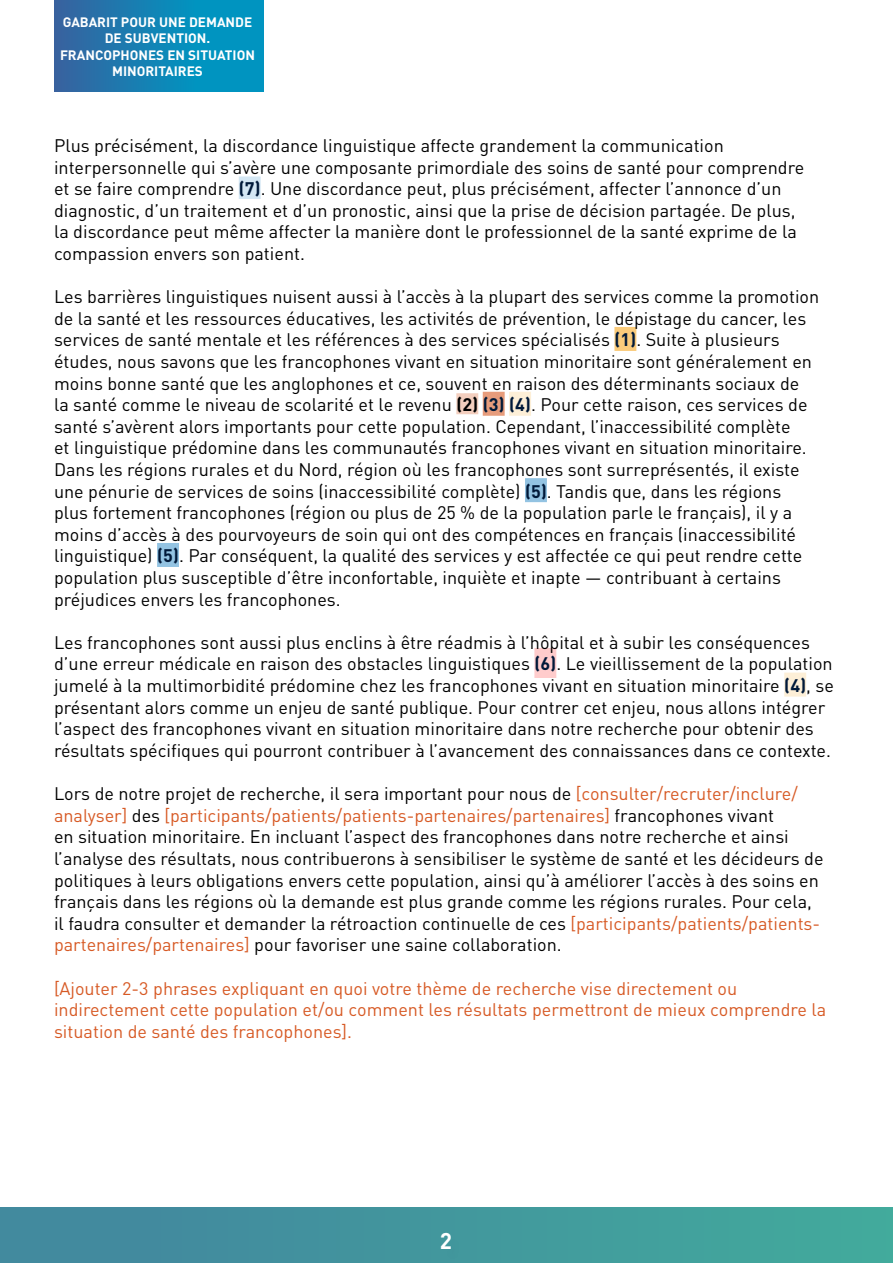
<style>
.page{position:relative;width:893px;height:1263px;background:#fff}
.page>*{position:absolute;margin:0;border:0;box-sizing:border-box;transform-origin:0 0}
.t1{font:700 22.5px "DINOT";color:#fff}
.t2{font:18px/21.6px "DINOT";color:#000}
.t3{font:18px/21.6px "DINOT";color:#d75a25}
.t4{font:700 13.5px/16.2px "DINOT";color:#fff;text-align:center}
.s1{font-weight:700;color:#001939}
.s2{font-weight:700}
.s3{color:#d75a25}
</style>
<div class="page">
<div style="left:0;top:1207px;width:893px;height:56px;background:linear-gradient(to right,#42859e,#42aa9c)"></div>
<div style="left:441px;top:1233px;width:25px;height:30px;background:#42979d"></div>
<div style="left:239px;top:176px;width:22px;height:23px;background:#d4e7f4"></div>
<div style="left:614px;top:327px;width:22px;height:24px;background:#facb7b"></div>
<div style="left:456px;top:393px;width:22px;height:21px;background:#f3cebe"></div>
<div style="left:483px;top:392px;width:22px;height:24px;background:#e79c7c"></div>
<div style="left:509px;top:392px;width:22px;height:24px;background:#fdefd7"></div>
<div style="left:525px;top:478px;width:22px;height:24px;background:#93c3e2"></div>
<div style="left:157px;top:543px;width:22px;height:24px;background:#93c3e2"></div>
<div style="left:534px;top:648px;width:22px;height:30px;background:#fcc"></div>
<div style="left:784px;top:673px;width:22px;height:24px;background:#fdefd7"></div>
<div style="left:54px;top:0;width:210px;height:92px;background:linear-gradient(to right,#3366a1,#009fc7)"></div>
<div style="left:60px;top:17px;width:209px;height:75px;background:#000;opacity:.01"></div>
<p class="t4" style="left:60px;top:13px;width:196px">GABARIT POUR UNE DEMANDE<br>DE SUBVENTION.<br>FRANCOPHONES EN SITUATION<br>MINORITAIRES</p>
<p class="t2" style="left:54px;top:133px;width:752px">Plus précisément, la discordance linguistique affecte grandement la communication interpersonnelle qui s’avère une composante primordiale des soins de santé pour comprendre et se faire comprendre <span class="s1">(7)</span>. Une discordance peut, plus précisément, affecter l’annonce d’un diagnostic, d’un traitement et d’un pronostic, ainsi que la prise de décision partagée. De plus, la discordance peut même affecter la manière dont le professionnel de la santé exprime de la compassion envers son patient.</p>
<p class="t2" style="left:54px;top:284px;width:767px">Les barrières linguistiques nuisent aussi à l’accès à la plupart des services comme la promotion de la santé et les ressources éducatives, les activités de prévention, le dépistage du cancer, les services de santé mentale et les références à des services spécialisés <span class="s1">(1)</span>. Suite à plusieurs études, nous savons que les francophones vivant en situation minoritaire sont généralement en moins bonne santé que les anglophones et ce, souvent en raison des déterminants sociaux de<br>la santé comme le niveau de scolarité et le revenu <span class="s2">(2)</span> <span class="s1">(3) (4)</span>. Pour cette raison, ces services de santé s’avèrent alors importants pour cette population. Cependant, l’inaccessibilité complète<br>et linguistique prédomine dans les communautés francophones vivant en situation minoritaire.<br>Dans les régions rurales et du Nord, région où les francophones sont surreprésentés, il existe une pénurie de services de soins (inaccessibilité complète) <span class="s1">(5)</span>. Tandis que, dans les régions plus fortement francophones (région ou plus de 25 % de la population parle le français), il y a moins d’accès à des pourvoyeurs de soin qui ont des compétences en français (inaccessibilité linguistique) <span class="s1">(5)</span>. Par conséquent, la qualité des services y est affectée ce qui peut rendre cette population plus susceptible d’être inconfortable, inquiète et inapte — contribuant à certains préjudices envers les francophones.</p>
<p class="t2" style="left:54px;top:630px;width:781px">Les francophones sont aussi plus enclins à être réadmis à l’hôpital et à subir les conséquences d’une erreur médicale en raison des obstacles linguistiques <span class="s1">(6)</span>. Le vieillissement de la population jumelé à la multimorbidité prédomine chez les francophones vivant en situation minoritaire <span class="s1">(4)</span>, se présentant alors comme un enjeu de santé publique. Pour contrer cet enjeu, nous allons intégrer l’aspect des francophones vivant en situation minoritaire dans notre recherche pour obtenir des résultats spécifiques qui pourront contribuer à l’avancement des connaissances dans ce contexte.</p>
<p class="t2" style="left:54px;top:781px;width:771px">Lors de notre projet de recherche, il sera important pour nous de <span class="s3">[consulter/recruter/inclure/ analyser]</span> des <span class="s3">[participants/patients/patients-partenaires/partenaires]</span> francophones vivant<br>en situation minoritaire. En incluant l’aspect des francophones dans notre recherche et ainsi l’analyse des résultats, nous contribuerons à sensibiliser le système de santé et les décideurs de politiques à leurs obligations envers cette population, ainsi qu’à améliorer l’accès à des soins en français dans les régions où la demande est plus grande comme les régions rurales. Pour cela, il faudra consulter et demander la rétroaction continuelle de ces <span class="s3">[participants/patients/patients&shy;partenaires/partenaires]</span> pour favoriser une saine collaboration.</p>
<p class="t3" style="left:54px;top:976px;width:774px">[Ajouter 2-3 phrases expliquant en quoi votre thème de recherche vise directement ou indirectement cette population et/ou comment les résultats permettront de mieux comprendre la situation de santé des francophones].</p>
<p class="t1" style="left:440px;top:1223px;width:14px">2</p>
</div>
